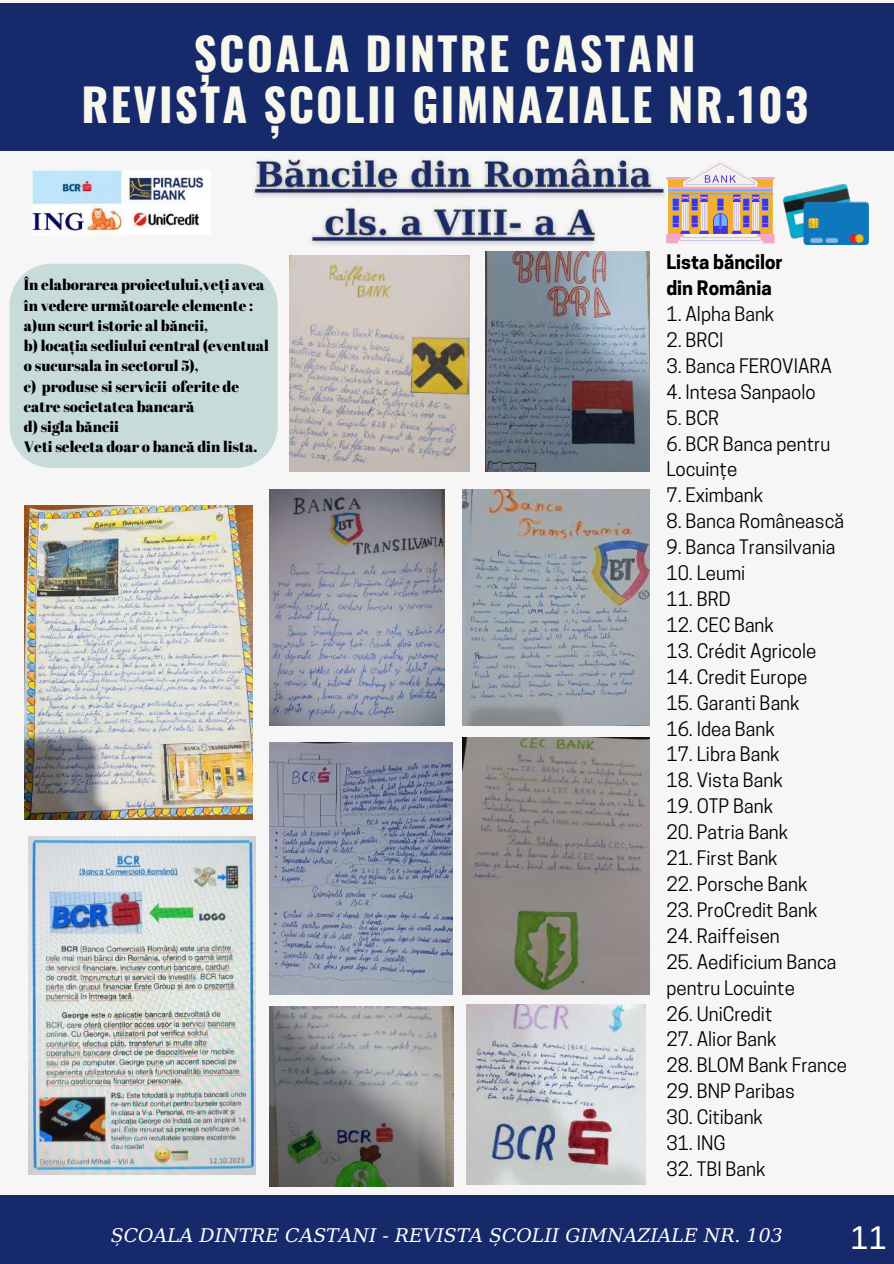
<style>
.page{position:relative;width:894px;height:1264px;background:#fff}
.page>*{position:absolute;margin:0;border:0;box-sizing:border-box;transform-origin:0 0}
.t1{font:700 45px/50.7px "Oswald";letter-spacing:.05em;color:#f7f7eb;text-align:center}
.t2{font:33px "Arimo";color:#fff}
.t3{font:italic 18.9px "DejaVu Serif";color:#fff}
.t4{font:18.75px/26px "Cooper Hewitt";color:#000}
.t5{font:700 18.75px/26px "Cooper Hewitt";color:#000}
.t6{font:15px/20.2px "Abril Fatface";color:#000}
</style>
<div class="page">
<div style="left:0;top:0;width:893px;height:1263px;background:#f6f6f6"></div>
<div style="left:0;top:3px;width:893px;height:147px;background:#16296b"></div>
<div style="left:0;top:1194px;width:893px;height:69px;background:#16296b"></div>
<img style="left:253px;top:158px;width:411px;height:87px">
<img style="left:32px;top:170px;width:172px;height:65px">
<img style="left:783px;top:184px;width:84px;height:60px">
<svg style="left:666px;top:161px;width:108px;height:83px"></svg>
<div style="left:10px;top:264px;width:267px;height:204px;background:#c7dcda"></div>
<img style="left:25px;top:505px;width:227px;height:314px">
<img style="left:289px;top:255px;width:180px;height:216px">
<img style="left:486px;top:251px;width:163px;height:221px">
<img style="left:269px;top:489px;width:175px;height:236px">
<img style="left:462px;top:489px;width:187px;height:236px">
<img style="left:462px;top:737px;width:187px;height:257px">
<img style="left:466px;top:1004px;width:179px;height:180px">
<img style="left:269px;top:742px;width:183px;height:252px">
<img style="left:28px;top:836px;width:227px;height:338px">
<img style="left:269px;top:1006px;width:184px;height:180px">
<h1 class="t1" style="left:81px;top:27px;width:728px">ȘCOALA DINTRE CASTANI<br>REVISTA ȘCOLII GIMNAZIALE NR.103</h1>
<p class="t6" style="left:24px;top:274px;width:246px">În elaborarea proiectului,veți avea în vedere următoarele elemente : a)un scurt istoric al băncii,<br>b) locația sediului central (eventual o sucursala in sectorul 5),<br>c) produse si servicii oferite de catre societatea bancară<br>d) sigla băncii<br>Veti selecta doar o bancă din lista.</p>
<p class="t5" style="left:666px;top:251px;width:118px">Lista băncilor din România</p>
<p class="t4" style="left:666px;top:303px;width:109px">1. Alpha Bank</p>
<p class="t4" style="left:666px;top:329px;width:58px">2. BRCI</p>
<p class="t4" style="left:666px;top:355px;width:167px">3. Banca FEROVIARA</p>
<p class="t4" style="left:666px;top:381px;width:151px">4. Intesa Sanpaolo</p>
<p class="t4" style="left:666px;top:407px;width:54px">5. BCR</p>
<p class="t4" style="left:666px;top:433px;width:165px">6. BCR Banca pentru<br>Locuinţe</p>
<p class="t4" style="left:666px;top:484px;width:98px">7. Eximbank</p>
<p class="t4" style="left:666px;top:510px;width:179px">8. Banca Românească</p>
<p class="t4" style="left:666px;top:536px;width:170px">9. Banca Transilvania</p>
<p class="t4" style="left:666px;top:562px;width:80px">10. Leumi</p>
<p class="t4" style="left:666px;top:588px;width:66px">11. BRD</p>
<p class="t4" style="left:666px;top:614px;width:109px">12. CEC Bank</p>
<p class="t4" style="left:666px;top:640px;width:151px">13. Crédit Agricole</p>
<p class="t4" style="left:666px;top:666px;width:142px">14. Credit Europe</p>
<p class="t4" style="left:666px;top:692px;width:135px">15. Garanti Bank</p>
<p class="t4" style="left:666px;top:718px;width:110px">16. Idea Bank</p>
<p class="t4" style="left:666px;top:743px;width:115px">17. Libra Bank</p>
<p class="t4" style="left:666px;top:769px;width:118px">18. Vista Bank</p>
<p class="t4" style="left:666px;top:795px;width:108px">19. OTP Bank</p>
<p class="t4" style="left:666px;top:821px;width:123px">20. Patria Bank</p>
<p class="t4" style="left:666px;top:847px;width:113px">21. First Bank</p>
<p class="t4" style="left:666px;top:873px;width:142px">22. Porsche Bank</p>
<p class="t4" style="left:666px;top:899px;width:152px">23. ProCredit Bank</p>
<p class="t4" style="left:666px;top:925px;width:115px">24. Raiffeisen</p>
<p class="t4" style="left:666px;top:951px;width:171px">25. Aedificium Banca pentru Locuinte</p>
<p class="t4" style="left:666px;top:1002px;width:108px">26. UniCredit</p>
<p class="t4" style="left:666px;top:1028px;width:112px">27. Alior Bank</p>
<p class="t4" style="left:666px;top:1054px;width:182px">28. BLOM Bank France</p>
<p class="t4" style="left:666px;top:1080px;width:130px">29. BNP Paribas</p>
<p class="t4" style="left:666px;top:1106px;width:98px">30. Citibank</p>
<p class="t4" style="left:666px;top:1132px;width:61px">31. ING</p>
<p class="t4" style="left:666px;top:1158px;width:100px">32. TBI Bank</p>
<p class="t3" style="left:111px;top:1224px;width:673px">ȘCOALA DINTRE CASTANI - REVISTA ȘCOLII GIMNAZIALE NR. 103</p>
<h2 class="t2" style="left:850px;top:1219px;width:38px">11</h2>
</div>
